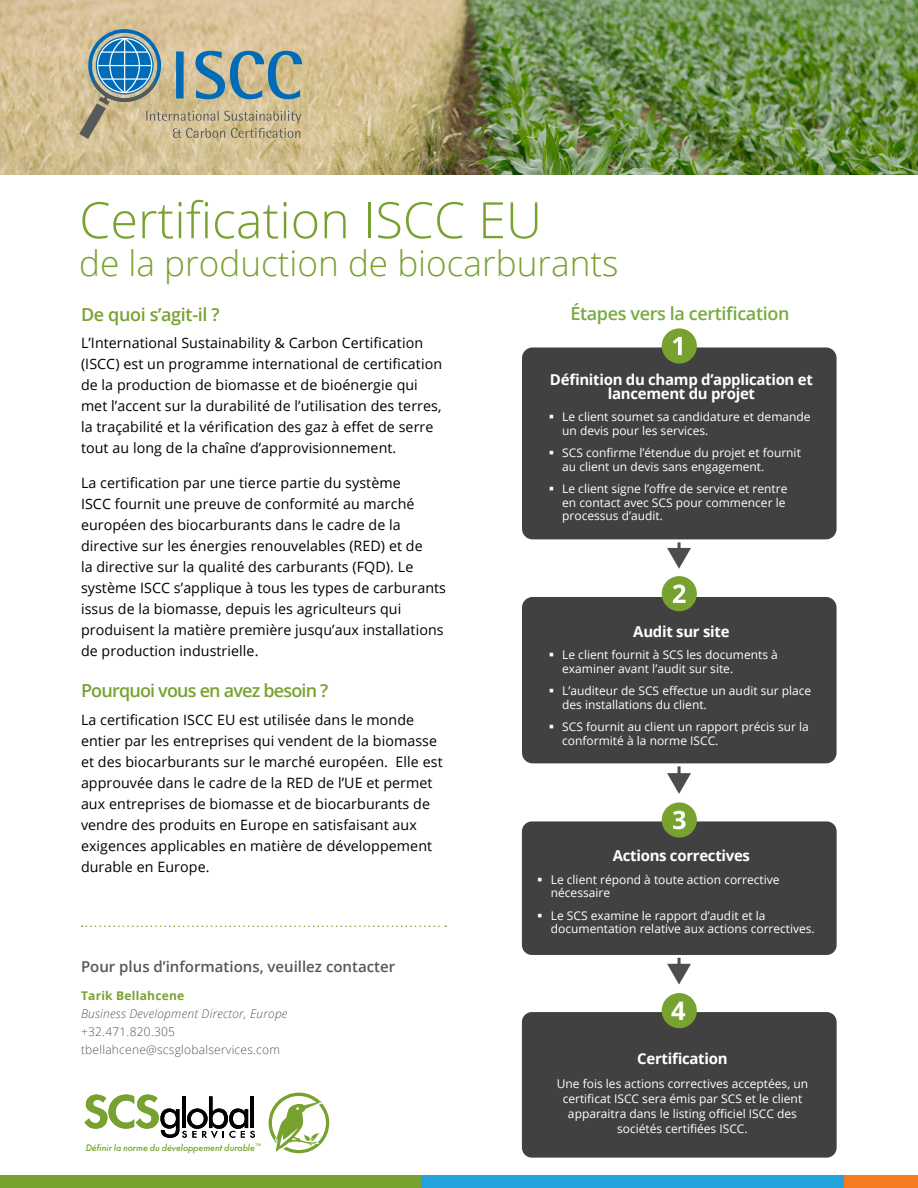
<style>
.page{position:relative;width:918px;height:1188px;background:#fff}
.page>*{position:absolute;margin:0;border:0;box-sizing:border-box;transform-origin:0 0}
.t1{font:300 50.25px "Open Sans";color:#78a22f}
.t2{font:300 35.1px "Open Sans";color:#78a22f}
.t3{font:700 25.5px "Open Sans";color:#fff}
.t4{font:600 18px "Open Sans";letter-spacing:-.045em;color:#78a22f}
.t5{font:600 18px "Open Sans";letter-spacing:-.02em;color:#77aa41}
.t6{font:600 18px "Open Sans";letter-spacing:-.02em;color:#78a22f}
.t7{font:700 15px/13.5px "Open Sans";letter-spacing:-.02em;color:#fff;text-align:center}
.t8{font:600 15px "Open Sans";color:#58565a}
.t9{font:14.25px/21px "Open Sans";letter-spacing:.005em;color:#000}
.t10{font:12px/13.5px "Open Sans";color:#fff}
.t11{font:300 12px/18px "Open Sans";letter-spacing:.02em;color:#58565a}
.t12{font:italic 300 12px "Open Sans";letter-spacing:.02em;color:#58565a}
.t13{font:700 12px "Open Sans";letter-spacing:.02em;color:#78a22f}
.t14{font:italic 500 8.85px "Futura";letter-spacing:-.005em;color:#78a22f}
</style>
<div class="page">
<img style="left:0;top:0;width:918px;height:175px">
<hr style="left:678px;top:943px;width:3px;height:24px;background:#4d4d4e">
<svg style="left:667px;top:964px;width:24px;height:21px"></svg>
<hr style="left:678px;top:753px;width:3px;height:24px;background:#4d4d4e">
<svg style="left:667px;top:773px;width:24px;height:21px"></svg>
<hr style="left:678px;top:507px;width:3px;height:44px;background:#4d4d4e">
<svg style="left:667px;top:548px;width:24px;height:21px"></svg>
<div style="left:521px;top:346px;width:317px;height:195px;background:#424142;border-radius:12px"></div>
<div style="left:519px;top:344px;width:321px;height:198px;border:3px solid #fff;border-radius:12px"></div>
<div style="left:521px;top:820px;width:317px;height:136px;background:#424142;border-radius:11px"></div>
<div style="left:519px;top:819px;width:320px;height:139px;border:3px solid #fff;border-radius:11px"></div>
<div style="left:521px;top:595px;width:317px;height:170px;background:#424142;border-radius:12px"></div>
<div style="left:519px;top:594px;width:321px;height:172px;border:3px solid #fff;border-radius:12px"></div>
<div style="left:662px;top:328px;width:35px;height:36px;background:#78a22f;border-radius:50%"></div>
<svg style="left:673px;top:337px;width:9px;height:18px"></svg>
<div style="left:662px;top:576px;width:35px;height:35px;background:#78a22f;border-radius:50%"></div>
<svg style="left:673px;top:584px;width:13px;height:19px"></svg>
<div style="left:662px;top:802px;width:35px;height:36px;background:#78a22f;border-radius:50%"></div>
<svg style="left:673px;top:811px;width:13px;height:18px"></svg>
<div style="left:521px;top:1011px;width:317px;height:148px;background:#424142;border-radius:11px"></div>
<div style="left:519px;top:1009px;width:320px;height:151px;border:3px solid #fff;border-radius:11px"></div>
<div style="left:662px;top:993px;width:35px;height:35px;background:#78a22f;border-radius:50%"></div>
<svg style="left:269px;top:1093px;width:60px;height:60px"></svg>
<svg style="left:85px;top:1095px;width:170px;height:43px"></svg>
<hr style="left:251px;top:1096px;width:3px;height:32px;background:#000">
<svg style="left:82px;top:926px;width:364px;height:1px"></svg>
<svg style="left:79px;top:29px;width:223px;height:110px;background:#a6ac9b"></svg>
<div style="left:842px;top:1176px;width:76px;height:12px;background:#f47b20"></div>
<div style="left:0;top:1176px;width:422px;height:12px;background:#78a22f"></div>
<div style="left:421px;top:1176px;width:423px;height:12px;background:#23a3dd"></div>
<h1 class="t1" style="left:79px;top:186px;width:464px">Certification ISCC EU</h1>
<h2 class="t2" style="left:79px;top:239px;width:541px">de la production de biocarburants</h2>
<p class="t6" style="left:81px;top:302px;width:140px">De quoi s’agit-il ?</p>
<p class="t9" style="left:81px;top:332px;width:363px">L’International Sustainability &amp; Carbon Certification (ISCC) est un programme international de certification de la production de biomasse et de bioénergie qui met l’accent sur la durabilité de l’utilisation des terres, la traçabilité et la vérification des gaz à effet de serre tout au long de la chaîne d’approvisionnement.</p>
<p class="t9" style="left:81px;top:472px;width:367px">La certification par une tierce partie du système<br>ISCC fournit une preuve de conformité au marché européen des biocarburants dans le cadre de la directive sur les énergies renouvelables (RED) et de<br>la directive sur la qualité des carburants (FQD). Le système ISCC s’applique à tous les types de carburants issus de la biomasse, depuis les agriculteurs qui produisent la matière première jusqu’aux installations de production industrielle.</p>
<p class="t4" style="left:81px;top:678px;width:249px">Pourquoi vous en avez besoin ?</p>
<p class="t9" style="left:81px;top:709px;width:363px">La certification ISCC EU est utilisée dans le monde entier par les entreprises qui vendent de la biomasse et des biocarburants sur le marché européen. Elle est approuvée dans le cadre de la RED de l’UE et permet aux entreprises de biomasse et de biocarburants de vendre des produits en Europe en satisfaisant aux exigences applicables en matière de développement durable en Europe.</p>
<p class="t5" style="left:570px;top:301px;width:221px">Étapes vers la certification</p>
<p class="t7" style="left:550px;top:373px;width:264px">Définition du champ d’application et lancement du projet</p>
<p class="t10" style="left:562px;top:410px;width:250px;text-indent:-14px">▪ Le client soumet sa candidature et demande un devis pour les services.</p>
<p class="t10" style="left:562px;top:446px;width:240px;text-indent:-14px">▪ SCS confirme l’étendue du projet et fournit au client un devis sans engagement.</p>
<p class="t10" style="left:562px;top:482px;width:227px;text-indent:-14px">▪ Le client signe l’offre de service et rentre en contact avec SCS pour commencer le processus d’audit.</p>
<p class="t7" style="left:633px;top:624px;width:98px">Audit sur site</p>
<p class="t10" style="left:562px;top:648px;width:217px;text-indent:-14px">▪ Le client fournit à SCS les documents à examiner avant l’audit sur site.</p>
<p class="t10" style="left:562px;top:684px;width:251px;text-indent:-14px">▪ L’auditeur de SCS effectue un audit sur place des installations du client.</p>
<p class="t10" style="left:562px;top:720px;width:248px;text-indent:-14px">▪ SCS fournit au client un rapport précis sur la conformité à la norme ISCC.</p>
<p class="t7" style="left:613px;top:848px;width:139px">Actions correctives</p>
<p class="t10" style="left:551px;top:872px;width:230px;text-indent:-14px">▪ Le client répond à toute action corrective nécessaire</p>
<p class="t10" style="left:551px;top:908px;width:266px;text-indent:-14px">▪ Le SCS examine le rapport d’audit et la documentation relative aux actions correctives.</p>
<p class="t8" style="left:81px;top:956px;width:316px">Pour plus d’informations, veuillez contacter</p>
<p class="t13" style="left:81px;top:987px;width:105px">Tarik Bellahcene</p>
<p class="t12" style="left:81px;top:1005px;width:208px">Business Development Director, Europe</p>
<p class="t11" style="left:81px;top:1022px;width:201px">+32.471.820.305 tbellahcene@scsglobalservices.com</p>
<p class="t14" style="left:86px;top:1142px;width:176px">Définir la norme du développement durable<sup>™</sup></p>
<h3 class="t3" style="left:671px;top:993px;width:16px">4</h3>
<p class="t7" style="left:637px;top:1052px;width:92px">Certification</p>
<p class="t10" style="left:557px;top:1076px;width:253px;line-height:15px;text-align:center">Une fois les actions correctives acceptées, un certificat ISCC sera émis par SCS et le client apparaitra dans le listing officiel ISCC des sociétés certifiées ISCC.</p>
</div>
